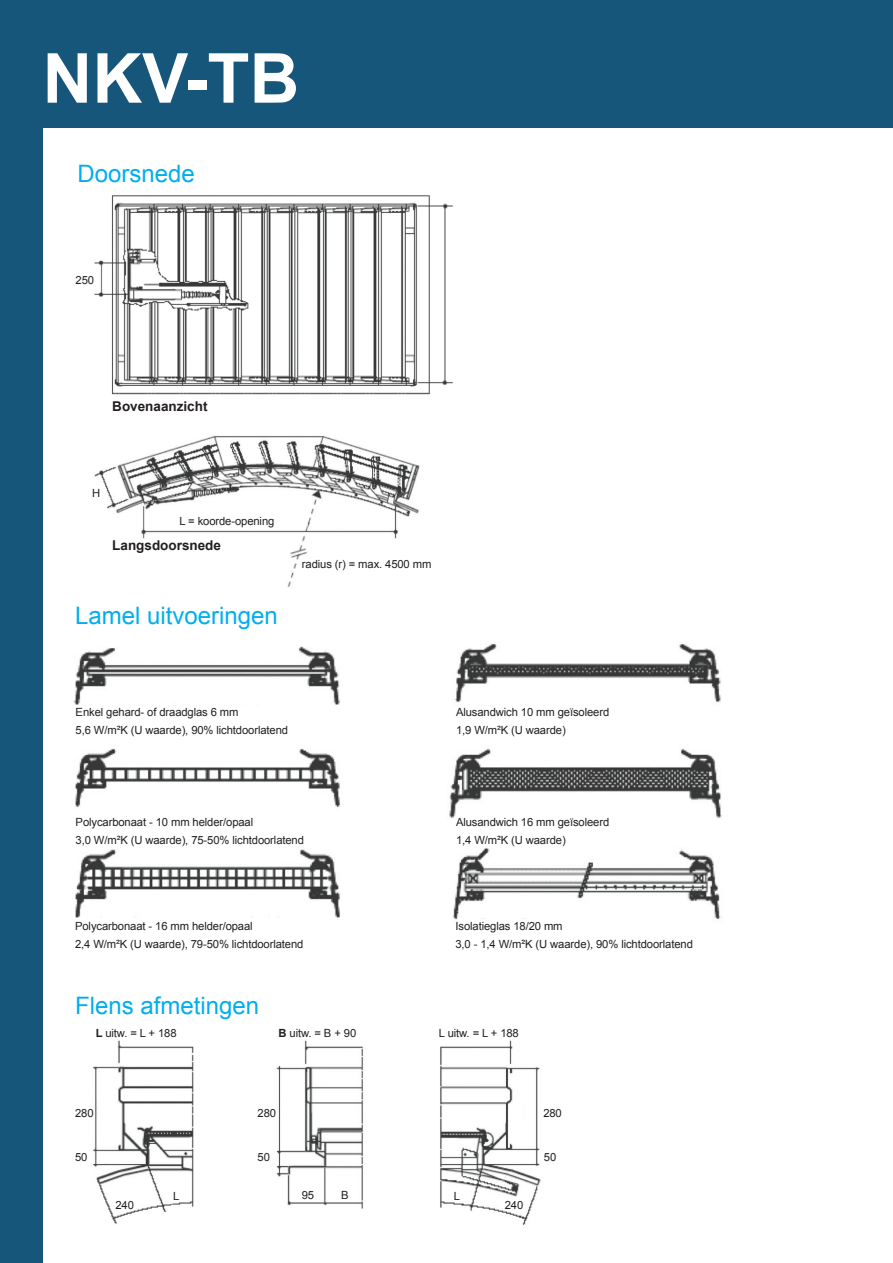
<style>
.page{position:relative;width:893px;height:1263px;background:#fff}
.page>*{position:absolute;margin:0;border:0;box-sizing:border-box;transform-origin:0 0}
.t1{font:700 69px "Arial";color:#fff}
.t2{font:24px "Arial";color:#00aeef}
.t3{font:700 13.5px "Arial";color:#231f20}
.t4{font:11.25px "Arial";letter-spacing:-.01em;color:#231f20}
.s1{font-weight:700}
</style>
<div class="page">
<div style="left:0;top:0;width:43px;height:1263px;background:#16567b"></div>
<div style="left:0;top:0;width:893px;height:128px;background:#16567b"></div>
<img style="left:94px;top:195px;width:359px;height:200px">
<img style="left:94px;top:435px;width:326px;height:153px">
<img style="left:73px;top:646px;width:267px;height:272px">
<img style="left:449px;top:643px;width:273px;height:175px">
<img style="left:452px;top:848px;width:269px;height:72px">
<img style="left:93px;top:1040px;width:448px;height:186px">
<p class="t1" style="left:43px;top:33px;width:258px">NKV-TB</p>
<p class="t2" style="left:78px;top:158px;width:119px">Doorsnede</p>
<p class="t4" style="left:76px;top:272px;width:20px">250</p>
<p class="t3" style="left:112px;top:397px;width:97px">Bovenaanzicht</p>
<p class="t4" style="left:92px;top:486px;width:10px">H</p>
<p class="t4" style="left:180px;top:513px;width:96px">L = koorde-opening</p>
<p class="t3" style="left:112px;top:536px;width:110px">Langsdoorsnede</p>
<p class="t2" style="left:75px;top:599px;width:204px">Lamel uitvoeringen</p>
<p class="t4" style="left:302px;top:557px;width:131px">radius (r) = max. 4500 mm</p>
<p class="t4" style="left:76px;top:705px;width:164px">Enkel gehard- of draadglas 6 mm</p>
<p class="t4" style="left:76px;top:723px;width:214px">5,6 W/m²K (U waarde), 90% lichtdoorlatend</p>
<p class="t4" style="left:456px;top:705px;width:155px">Alusandwich 10 mm geïsoleerd</p>
<p class="t4" style="left:456px;top:723px;width:111px">1,9 W/m²K (U waarde)</p>
<p class="t4" style="left:76px;top:815px;width:179px">Polycarbonaat - 10 mm helder/opaal</p>
<p class="t4" style="left:76px;top:833px;width:230px">3,0 W/m²K (U waarde), 75-50% lichtdoorlatend</p>
<p class="t4" style="left:75px;top:919px;width:179px">Polycarbonaat - 16 mm helder/opaal</p>
<p class="t4" style="left:75px;top:937px;width:230px">2,4 W/m²K (U waarde), 79-50% lichtdoorlatend</p>
<p class="t4" style="left:456px;top:815px;width:155px">Alusandwich 16 mm geïsoleerd</p>
<p class="t4" style="left:456px;top:833px;width:111px">1,4 W/m²K (U waarde)</p>
<p class="t4" style="left:455px;top:919px;width:109px">Isolatieglas 18/20 mm</p>
<p class="t4" style="left:455px;top:937px;width:239px">3,0 - 1,4 W/m²K (U waarde), 90% lichtdoorlatend</p>
<p class="t2" style="left:75px;top:989px;width:186px">Flens afmetingen</p>
<p class="t4" style="left:96px;top:1026px;width:82px"><span class="s1">L</span> uitw. = L + 188</p>
<p class="t4" style="left:278px;top:1026px;width:79px"><span class="s1">B</span> uitw. = B + 90</p>
<p class="t4" style="left:439px;top:1026px;width:81px">L uitw. = L + 188</p>
<p class="t4" style="left:75px;top:1105px;width:20px">280</p>
<p class="t4" style="left:258px;top:1105px;width:20px">280</p>
<p class="t4" style="left:543px;top:1105px;width:20px">280</p>
<p class="t4" style="left:75px;top:1150px;width:14px">50</p>
<p class="t4" style="left:258px;top:1150px;width:14px">50</p>
<p class="t4" style="left:544px;top:1150px;width:14px">50</p>
<p class="t4" style="left:116px;top:1197px;width:20px">240</p>
<p class="t4" style="left:505px;top:1197px;width:20px">240</p>
<p class="t4" style="left:173px;top:1189px;width:8px">L</p>
<p class="t4" style="left:302px;top:1188px;width:14px">95</p>
<p class="t4" style="left:341px;top:1188px;width:9px">B</p>
<p class="t4" style="left:454px;top:1189px;width:8px">L</p>
</div>
